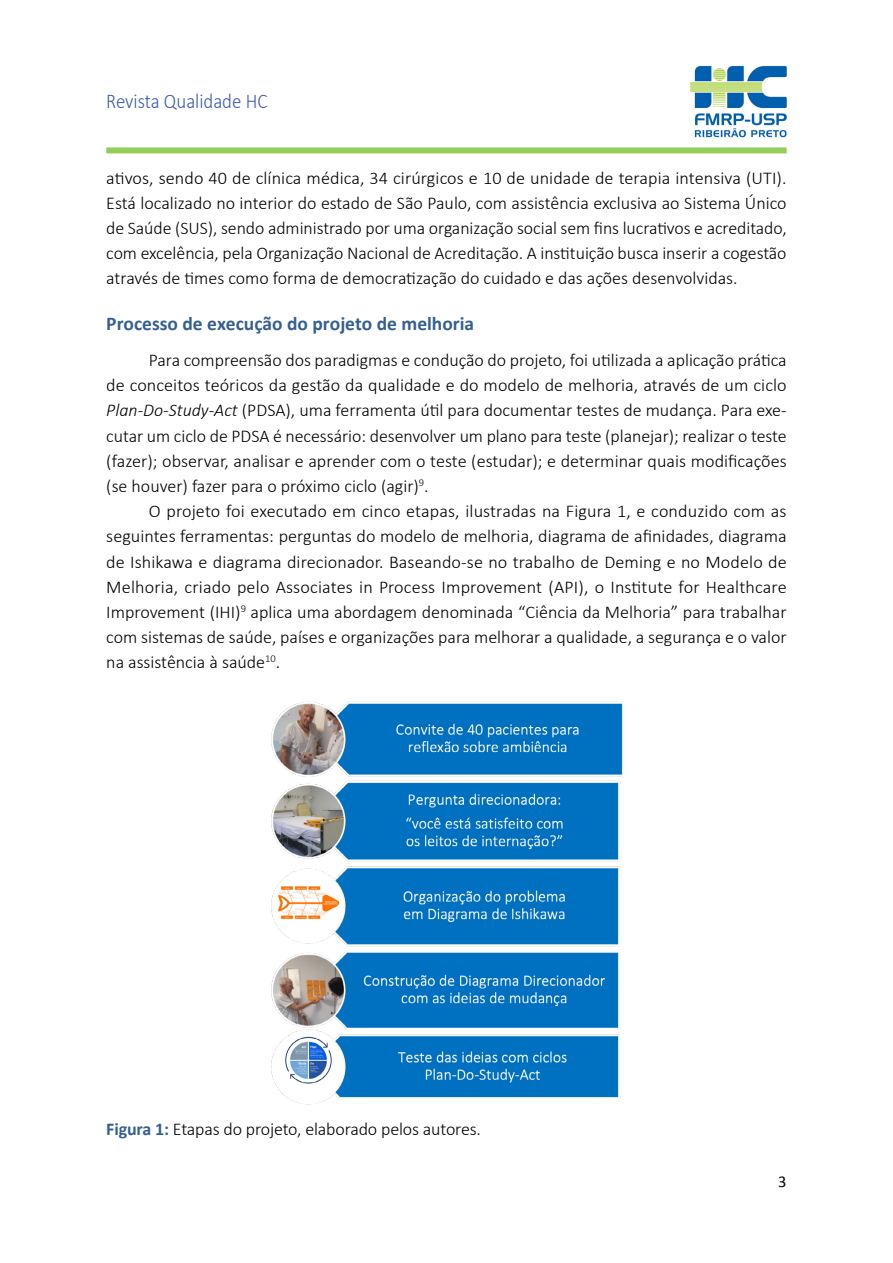
<style>
.page{position:relative;width:893px;height:1263px;background:#fff}
.page>*{position:absolute;margin:0;border:0;box-sizing:border-box;transform-origin:0 0}
.t1{font:300 21px "Calibri";color:#3f5ba9;scale:.9 1}
.t2{font:700 19.5px "Calibri";color:#365f91}
.t3{font:300 18px/25.2px "Calibri";color:#000;text-align:justify}
.t4{font:16.5px "Calibri";color:#000}
.s1{font-style:italic}
.s2{font-weight:700;color:#365f91}
</style>
<div class="page">
<img style="left:690px;top:65px;width:97px;height:73px">
<div style="left:106px;top:147px;width:681px;height:6px;background:#94ce58"></div>
<img style="left:271px;top:702px;width:353px;height:403px">
<p class="t1" style="left:106px;top:88px;width:181px">Revista Qualidade HC</p>
<p class="t3" style="left:106px;top:165px;width:682px">ativos, sendo 40 de clínica médica, 34 cirúrgicos e 10 de unidade de terapia intensiva (UTI).<br>Está localizado no interior do estado de São Paulo, com assistência exclusiva ao Sistema Único de Saúde (SUS), sendo administrado por uma organização social sem fins lucrativos e acreditado, com excelência, pela Organização Nacional de Acreditação. A instituição busca inserir a cogestão através de times como forma de democratização do cuidado e das ações desenvolvidas.</p>
<p class="t2" style="left:106px;top:310px;width:369px">Processo de execução do projeto de melhoria</p>
<p class="t3" style="left:106px;top:347px;width:682px;text-indent:43px">Para compreensão dos paradigmas e condução do projeto, foi utilizada a aplicação prática de conceitos teóricos da gestão da qualidade e do modelo de melhoria, através de um ciclo <span class="s1">Plan-Do-Study-Act</span> (PDSA), uma ferramenta útil para documentar testes de mudança. Para exe&shy;cutar um ciclo de PDSA é necessário: desenvolver um plano para teste (planejar); realizar o teste (fazer); observar, analisar e aprender com o teste (estudar); e determinar quais modificações (se houver) fazer para o próximo ciclo (agir)<sup>9</sup>.</p>
<p class="t3" style="left:106px;top:498px;width:682px;text-indent:43px">O projeto foi executado em cinco etapas, ilustradas na Figura 1, e conduzido com as seguintes ferramentas: perguntas do modelo de melhoria, diagrama de afinidades, diagrama de Ishikawa e diagrama direcionador. Baseando-se no trabalho de Deming e no Modelo de Melhoria, criado pelo Associates in Process Improvement (API), o Institute for Healthcare Improvement (IHI)<sup>9</sup> aplica uma abordagem denominada “Ciência da Melhoria” para trabalhar com sistemas de saúde, países e organizações para melhorar a qualidade, a segurança e o valor na assistência à saúde<sup>10</sup>.</p>
<p class="t3" style="left:106px;top:1117px;width:376px"><span class="s2">Figura 1:</span> Etapas do projeto, elaborado pelos autores.</p>
<p class="t4" style="left:778px;top:1171px;width:10px">3</p>
</div>
